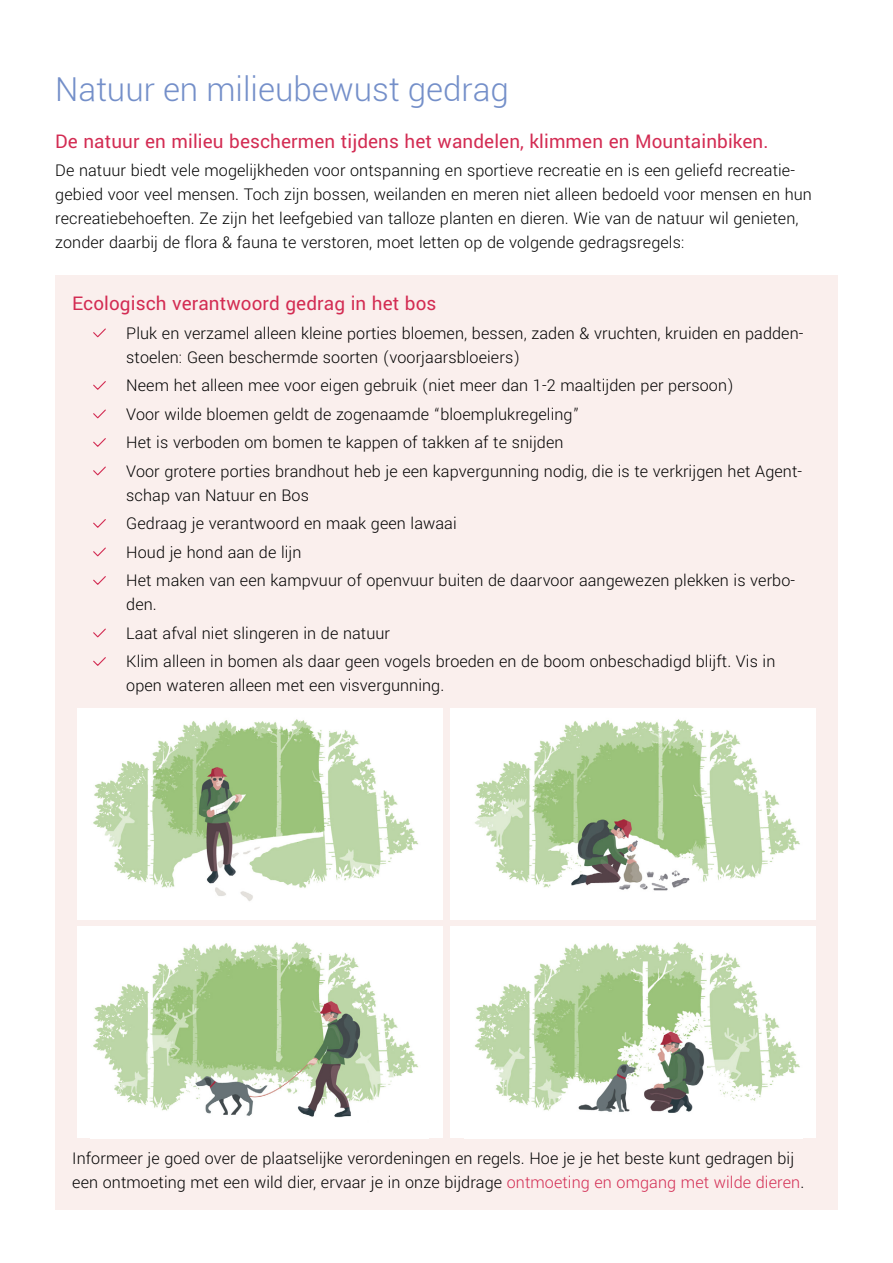
<style>
.page{position:relative;width:893px;height:1263px;background:#fff}
.page>*{position:absolute;margin:0;border:0;box-sizing:border-box;transform-origin:0 0}
.t1{font:300 33px "Roboto";color:#748fc9}
.t2{font:21px "Yantramanav";letter-spacing:.005em;color:#d32c53}
.t3{font:300 18px/28.5px "Yantramanav";letter-spacing:.005em;color:#000}
.s1{color:#d32c53}
</style>
<div class="page">
<div style="left:55px;top:276px;width:783px;height:933px;background:#faefed"></div>
<svg style="left:93px;top:328px;width:13px;height:10px"></svg>
<svg style="left:93px;top:381px;width:13px;height:9px"></svg>
<svg style="left:93px;top:409px;width:13px;height:10px"></svg>
<svg style="left:93px;top:438px;width:13px;height:9px"></svg>
<svg style="left:93px;top:576px;width:13px;height:9px"></svg>
<svg style="left:93px;top:657px;width:13px;height:9px"></svg>
<svg style="left:93px;top:547px;width:13px;height:10px"></svg>
<svg style="left:93px;top:628px;width:13px;height:10px"></svg>
<svg style="left:93px;top:519px;width:13px;height:9px"></svg>
<svg style="left:93px;top:466px;width:13px;height:10px"></svg>
<div style="left:450px;top:708px;width:366px;height:211px;background:#fff"></div>
<div style="left:77px;top:708px;width:365px;height:211px;background:#fff"></div>
<div style="left:450px;top:927px;width:366px;height:211px;background:#fff"></div>
<div style="left:77px;top:927px;width:365px;height:211px;background:#fff"></div>
<img style="left:93px;top:719px;width:326px;height:182px">
<img style="left:475px;top:719px;width:325px;height:172px">
<img style="left:474px;top:942px;width:326px;height:171px">
<img style="left:93px;top:942px;width:326px;height:176px">
<h1 class="t1" style="left:55px;top:67px;width:455px">Natuur en milieubewust gedrag</h1>
<p class="t2" style="left:55px;top:128px;width:715px">De natuur en milieu beschermen tijdens het wandelen, klimmen en Mountainbiken.</p>
<p class="t3" style="left:55px;top:159px;width:758px;line-height:24px">De natuur biedt vele mogelijkheden voor ontspanning en sportieve recreatie en is een geliefd recreatie&shy;gebied voor veel mensen. Toch zijn bossen, weilanden en meren niet alleen bedoeld voor mensen en hun recreatiebehoeften. Ze zijn het leefgebied van talloze planten en dieren. Wie van de natuur wil genieten, zonder daarbij de flora &amp; fauna te verstoren, moet letten op de volgende gedragsregels:</p>
<p class="t2" style="left:72px;top:291px;width:366px">Ecologisch verantwoord gedrag in het bos</p>
<p class="t3" style="left:126px;top:321px;width:679px;line-height:24px">Pluk en verzamel alleen kleine porties bloemen, bessen, zaden &amp; vruchten, kruiden en padden&shy;stoelen: Geen beschermde soorten (voorjaarsbloeiers)</p>
<p class="t3" style="left:126px;top:371px;width:677px">Neem het alleen mee voor eigen gebruik (niet meer dan 1-2 maaltijden per persoon)<br>Voor wilde bloemen geldt de zogenaamde “bloemplukregeling”<br>Het is verboden om bomen te kappen of takken af te snijden<br>Voor grotere porties brandhout heb je een kapvergunning nodig, die is te verkrijgen het Agent-</p>
<p class="t3" style="left:126px;top:481px;width:670px">schap van Natuur en Bos<br>Gedraag je verantwoord en maak geen lawaai<br>Houd je hond aan de lijn<br>Het maken van een kampvuur of openvuur buiten de daarvoor aangewezen plekken is verbo-</p>
<p class="t3" style="left:126px;top:590px;width:651px">den.<br>Laat afval niet slingeren in de natuur<br>Klim alleen in bomen als daar geen vogels broeden en de boom onbeschadigd blijft. Vis in</p>
<p class="t3" style="left:126px;top:671px;width:319px">open wateren alleen met een visvergunning.</p>
<p class="t3" style="left:72px;top:1147px;width:733px;line-height:24px">Informeer je goed over de plaatselijke verordeningen en regels. Hoe je je het beste kunt gedragen bij een ontmoeting met een wild dier, ervaar je in onze bijdrage <span class="s1">ontmoeting en omgang met wilde dieren</span>.</p>
</div>
